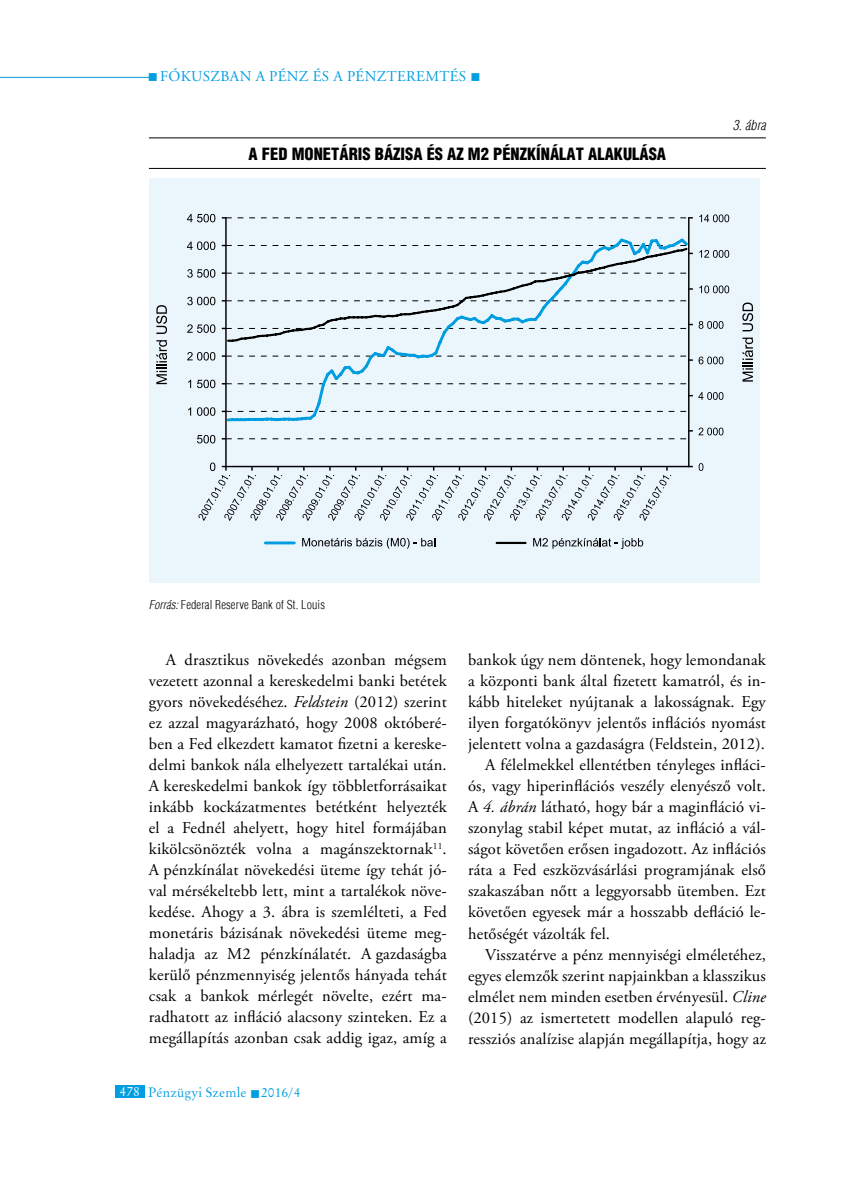
<style>
.page{position:relative;width:851px;height:1191px;background:#fff}
.page>*{position:absolute;margin:0;border:0;box-sizing:border-box;transform-origin:0 0}
.t1{font:16.5px/21px "Adobe Garamond Pro";letter-spacing:.01em;color:#000;text-align:justify}
.t2{font:900 condensed 16.5px "H Helvetica";color:#000}
.t3{font:15px "Adobe Garamond Pro";letter-spacing:.16em;color:#009ee0}
.t4{font:13.5px "Original Garamond HU Normal";letter-spacing:.01em;color:#009ee0}
.t5{font:italic 300 condensed 13.5px "H Helvetica";color:#000}
.t6{font:300 condensed 12px "H Helvetica";letter-spacing:.01em;color:#000}
.s1{font-style:italic}
.s2{color:#fff}
</style>
<div class="page">
<hr style="left:0;top:77px;width:149px;height:1px;background:#009ee0">
<div style="left:115px;top:1084px;width:30px;height:13px;background:#009ee0"></div>
<hr style="left:149px;top:137px;width:616px;height:1px;background:#000">
<hr style="left:149px;top:168px;width:616px;height:1px;background:#000">
<div style="left:149px;top:179px;width:610px;height:404px;background:#ebf6fc"></div>
<svg style="left:227px;top:236px;width:463px;height:187px"></svg>
<svg style="left:227px;top:246px;width:461px;height:97px"></svg>
<svg style="left:698px;top:463px;width:5px;height:8px"></svg>
<svg style="left:698px;top:427px;width:25px;height:8px"></svg>
<svg style="left:698px;top:392px;width:25px;height:8px"></svg>
<svg style="left:698px;top:356px;width:25px;height:8px"></svg>
<svg style="left:698px;top:321px;width:25px;height:8px"></svg>
<svg style="left:699px;top:285px;width:30px;height:8px"></svg>
<svg style="left:699px;top:250px;width:30px;height:8px"></svg>
<svg style="left:699px;top:214px;width:30px;height:8px"></svg>
<svg style="left:197px;top:435px;width:18px;height:8px"></svg>
<svg style="left:188px;top:407px;width:3px;height:9px"></svg>
<svg style="left:197px;top:407px;width:18px;height:9px"></svg>
<svg style="left:188px;top:380px;width:3px;height:8px"></svg>
<svg style="left:197px;top:380px;width:18px;height:8px"></svg>
<svg style="left:187px;top:352px;width:28px;height:8px"></svg>
<svg style="left:187px;top:324px;width:28px;height:9px"></svg>
<svg style="left:187px;top:297px;width:28px;height:8px"></svg>
<svg style="left:187px;top:269px;width:28px;height:9px"></svg>
<svg style="left:187px;top:241px;width:28px;height:9px"></svg>
<svg style="left:187px;top:214px;width:28px;height:8px"></svg>
<svg style="left:742px;top:338px;width:11px;height:43px"></svg>
<svg style="left:742px;top:302px;width:11px;height:29px"></svg>
<hr style="left:225px;top:218px;width:2px;height:248px;background:#000">
<hr style="left:688px;top:218px;width:1px;height:248px;background:#000">
<hr style="left:226px;top:466px;width:462px;height:1px;background:#000">
<svg style="left:222px;top:245px;width:466px;height:1px"></svg>
<svg style="left:222px;top:272px;width:466px;height:2px"></svg>
<svg style="left:222px;top:300px;width:466px;height:1px"></svg>
<svg style="left:222px;top:383px;width:466px;height:1px"></svg>
<svg style="left:222px;top:411px;width:466px;height:1px"></svg>
<svg style="left:222px;top:438px;width:465px;height:1px"></svg>
<svg style="left:198px;top:462px;width:473px;height:59px"></svg>
<svg style="left:222px;top:217px;width:470px;height:2px"></svg>
<svg style="left:222px;top:324px;width:470px;height:5px"></svg>
<svg style="left:222px;top:355px;width:470px;height:6px"></svg>
<svg style="left:156px;top:340px;width:11px;height:44px"></svg>
<svg style="left:156px;top:305px;width:11px;height:29px"></svg>
<hr style="left:496px;top:542px;width:29px;height:2px;background:#000">
<hr style="left:265px;top:541px;width:29px;height:3px;background:#009ee0">
<svg style="left:302px;top:538px;width:133px;height:11px"></svg>
<svg style="left:533px;top:538px;width:110px;height:11px"></svg>
<p class="t3" style="left:148px;top:67px;width:334px">■ fókuszban a pénz és a pénzteremtés ■</p>
<p class="t2" style="left:248px;top:143px;width:418px">A FED MONETÁRIS BÁZISA ÉS AZ M2 PÉNZKÍNÁLAT ALAKULÁSA</p>
<p class="t5" style="left:732px;top:117px;width:35px">3. ábra</p>
<p class="t6" style="left:149px;top:598px;width:178px"><span class="s1">Forrás:</span> Federal Reserve Bank of St. Louis</p>
<p class="t1" style="left:149px;top:650px;width:300px;text-indent:17px">A drasztikus növekedés azonban mégsem vezetett azonnal a kereskedelmi banki betétek gyors növekedéséhez. <span class="s1">Feldstein</span> (2012) szerint ez azzal magyarázható, hogy 2008 októberé&shy;ben a Fed elkezdett kamatot fizetni a kereske&shy;delmi bankok nála elhelyezett tartalékai után.<br>A kereskedelmi bankok így többletforrásaikat inkább kockázatmentes betétként helyezték el a Fednél ahelyett, hogy hitel formájában kikölcsönözték volna a magánszektornak<sup>11</sup>.<br>A pénzkínálat növekedési üteme így tehát jó&shy;val mérsékeltebb lett, mint a tartalékok növe&shy;kedése. Ahogy a 3. ábra is szemlélteti, a Fed monetáris bázisának növekedési üteme meg&shy;haladja az M2 pénzkínálatét. A gazdaságba kerülő pénzmennyiség jelentős hányada tehát csak a bankok mérlegét növelte, ezért ma&shy;radhatott az infláció alacsony szinteken. Ez a megállapítás azonban csak addig igaz, amíg a</p>
<p class="t1" style="left:468px;top:650px;width:299px">bankok úgy nem döntenek, hogy lemondanak</p>
<p class="t1" style="left:468px;top:671px;width:299px">a központi bank által fizetett kamatról, és in-</p>
<p class="t1" style="left:468px;top:692px;width:299px">kább hiteleket nyújtanak a lakosságnak. Egy</p>
<p class="t1" style="left:468px;top:713px;width:299px">ilyen forgatókönyv jelentős inflációs nyomást</p>
<p class="t1" style="left:468px;top:734px;width:298px">jelentett volna a gazdaságra (Feldstein, 2012).</p>
<p class="t1" style="left:485px;top:755px;width:282px">A félelmekkel ellentétben tényleges infláci-</p>
<p class="t1" style="left:468px;top:776px;width:299px">ós, vagy hiperinflációs veszély elenyésző volt.</p>
<p class="t1" style="left:468px;top:797px;width:299px">A <span class="s1">4. ábrán</span> látható, hogy bár a maginfláció vi-</p>
<p class="t1" style="left:468px;top:818px;width:299px">szonylag stabil képet mutat, az infláció a vál-</p>
<p class="t1" style="left:468px;top:839px;width:299px">ságot követően erősen ingadozott. Az inflációs</p>
<p class="t1" style="left:468px;top:860px;width:299px">ráta a Fed eszközvásárlási programjának első</p>
<p class="t1" style="left:468px;top:881px;width:299px">szakaszában nőtt a leggyorsabb ütemben. Ezt</p>
<p class="t1" style="left:468px;top:902px;width:299px">követően egyesek már a hosszabb defláció le-</p>
<p class="t1" style="left:468px;top:923px;width:143px">hetőségét vázolták fel.</p>
<p class="t1" style="left:485px;top:944px;width:282px">Visszatérve a pénz mennyiségi elméletéhez,</p>
<p class="t1" style="left:468px;top:965px;width:299px">egyes elemzők szerint napjainkban a klasszikus</p>
<p class="t1" style="left:468px;top:986px;width:299px">elmélet nem minden esetben érvényesül. <span class="s1">Cline</span></p>
<p class="t1" style="left:468px;top:1007px;width:299px">(2015) az ismertetett modellen alapuló reg-</p>
<p class="t1" style="left:468px;top:1028px;width:299px">ressziós analízise alapján megállapítja, hogy az</p>
<p class="t4" style="left:120px;top:1084px;width:182px"><span class="s2">478</span> Pénzügyi Szemle ■ 2016/4</p>
</div>
